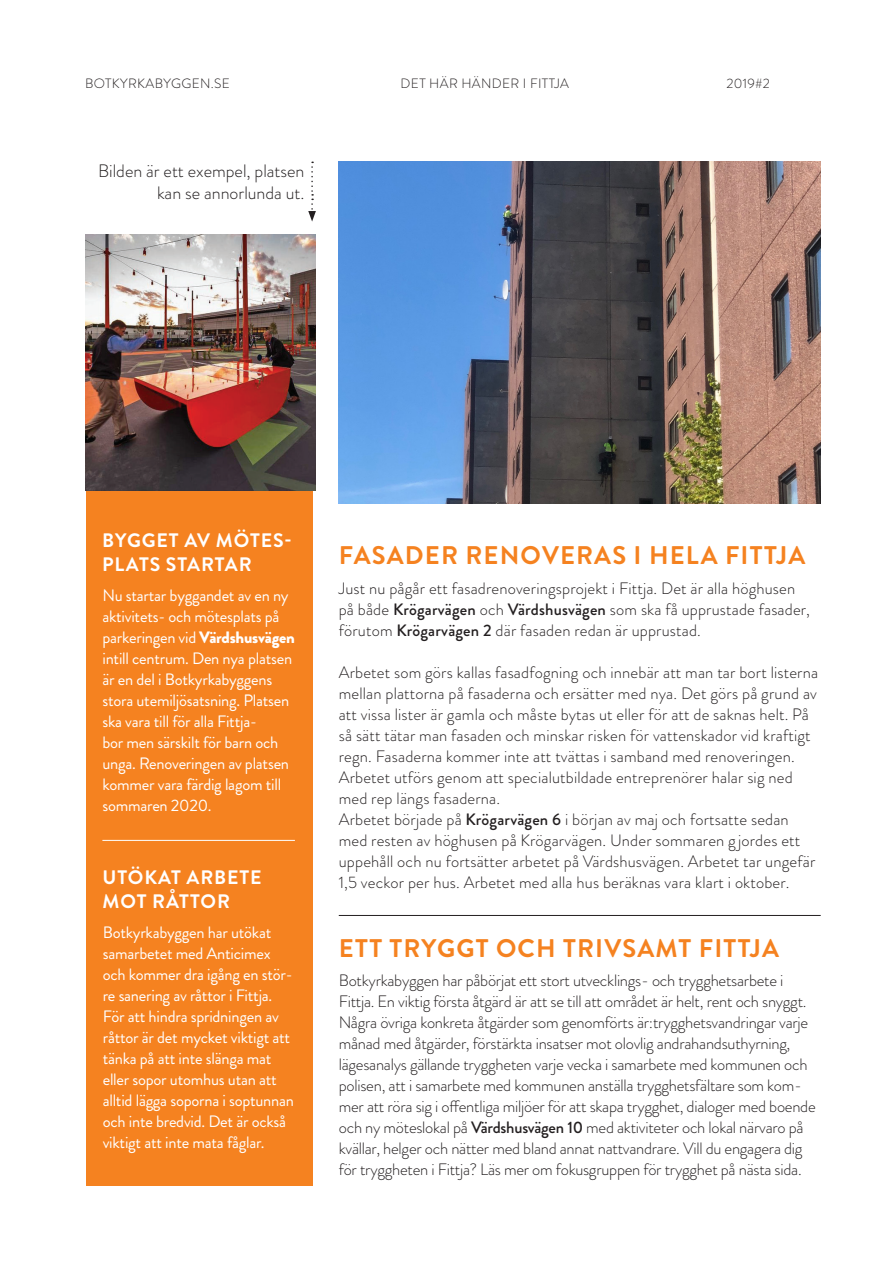
<style>
.page{position:relative;width:893px;height:1263px;background:#fff}
.page>*{position:absolute;margin:0;border:0;box-sizing:border-box;transform-origin:0 0}
.Större_rubrik{font:700 25.5px "Brandon Grotesque";letter-spacing:.045em;color:#f58220}
.Rubrik{font:700 19.5px/24px "Brandon Grotesque";letter-spacing:.045em;color:#fff}
.Brödtext{font:300 18px/21.6px "Brandon Grotesque";color:#231f20;text-align:right}
.Brödtext-2{font:300 16.5px/21px "Brandon Grotesque";letter-spacing:.01em;color:#231f20}
.Brödtext-3{font:300 16.5px/21px "Brandon Grotesque";letter-spacing:-.015em;color:#231f20}
.Brödtext-4{font:16.5px/21px "Brandon Grotesque";letter-spacing:-.015em;color:#fff}
.t1{font:300 13.5px "Brandon Grotesque";letter-spacing:.025em;color:#231f20}
.s1{font-weight:900}
.s2{font-weight:500}
</style>
<div class="page">
<div style="left:86px;top:333px;width:226px;height:853px;background:#f58220"></div>
<hr style="left:102px;top:840px;width:193px;height:1px;background:#fff">
<hr style="left:339px;top:915px;width:482px;height:1px;background:#231f20">
<img style="left:339px;top:162px;width:482px;height:342px">
<img style="left:86px;top:234px;width:229px;height:257px">
<svg style="left:308px;top:162px;width:8px;height:60px"></svg>
<p class="t1" style="left:85px;top:74px;width:146px">BOTKYRKABYGGEN.SE</p>
<p class="t1" style="left:401px;top:74px;width:170px">DET HÄR HÄNDER I FITTJA</p>
<p class="t1" style="left:726px;top:74px;width:45px">2019#2</p>
<p class="Brödtext" style="left:98px;top:160px;width:208px">Bilden är ett exempel, platsen kan se annorlunda ut.</p>
<p class="Rubrik" style="left:102px;top:529px;width:191px">BYGGET AV MÖTES-<br>PLATS STARTAR</p>
<p class="Brödtext-4" style="left:102px;top:585px;width:194px">Nu startar byggandet av en ny aktivitets- och mötesplats på parkeringen vid <span class="s1">Värdshusvägen </span>intill centrum. Den nya platsen är en del i Botkyrkabyggens stora utemiljösatsning. Platsen ska vara till för alla Fittja-<br>bor men särskilt för barn och unga. Renoveringen av platsen kommer vara färdig lagom till sommaren 2020.</p>
<p class="Rubrik" style="left:103px;top:865px;width:161px">UTÖKAT ARBETE<br>MOT RÅTTOR</p>
<p class="Brödtext-4" style="left:103px;top:922px;width:191px">Botkyrkabyggen har utökat samarbetet med Anticimex och kommer dra igång en stör&shy;re sanering av råttor i Fittja.</p>
<p class="Brödtext-4" style="left:103px;top:1006px;width:193px">För att hindra spridningen av råttor är det mycket viktigt att tänka på att inte slänga mat eller sopor utomhus utan att alltid lägga soporna i soptunnan och inte bredvid. Det är också viktigt att inte mata fåglar.</p>
<p class="Större_rubrik" style="left:339px;top:538px;width:468px">FASADER RENOVERAS I HELA FITTJA</p>
<p class="Brödtext-2" style="left:339px;top:578px;width:473px">Just nu pågår ett fasadrenoveringsprojekt i Fittja. Det är alla höghusen på både <span class="s2">Krögarvägen</span> och <span class="s2">Värdshusvägen</span> som ska få upprustade fasader, förutom <span class="s2">Krögarvägen 2</span> där fasaden redan är upprustad.</p>
<p class="Brödtext-2" style="left:339px;top:662px;width:481px">Arbetet som görs kallas fasadfogning och innebär att man tar bort listerna mellan plattorna på fasaderna och ersätter med nya. Det görs på grund av att vissa lister är gamla och måste bytas ut eller för att de saknas helt. På så sätt tätar man fasaden och minskar risken för vattenskador vid kraftigt regn. Fasaderna kommer inte att tvättas i samband med renoveringen.</p>
<p class="Brödtext-2" style="left:339px;top:767px;width:455px">Arbetet utförs genom att specialutbildade entreprenörer halar sig ned med rep längs fasaderna.</p>
<p class="Brödtext-2" style="left:339px;top:809px;width:478px">Arbetet började på <span class="s2">Krögarvägen 6</span> i början av maj och fortsatte sedan med resten av höghusen på Krögarvägen. Under sommaren g jordes ett uppehåll och nu fortsätter arbetet på Värdshusvägen. Arbetet tar ungefär 1,5 veckor per hus. Arbetet med alla hus beräknas vara klart i oktober.</p>
<p class="Större_rubrik" style="left:339px;top:930px;width:442px">ETT TRYGGT OCH TRIVSAMT FITTJA</p>
<p class="Brödtext-3" style="left:339px;top:970px;width:478px">Botkyrkabyggen har påbörjat ett stort utvecklings- och trygghetsarbete i Fittja. En viktig första åtgärd är att se till att området är helt, rent och snyggt.<br>Några övriga konkreta åtgärder som genomförts är:trygghetsvandringar varje månad med åtgärder, förstärkta insatser mot olovlig andrahandsuthyrning, lägesanalys gällande tryggheten varje vecka i samarbete med kommunen och polisen, att i samarbete med kommunen anställa trygghetsfältare som kom&shy;mer att röra sig i offentliga miljöer för att skapa trygghet, dialoger med boende och ny möteslokal på <span class="s2">Värdshusvägen 10</span> med aktiviteter och lokal närvaro på kvällar, helger och nätter med bland annat nattvandrare. Vill du engagera dig för tryggheten i Fittja? Läs mer om fokusgruppen för trygghet på nästa sida.</p>
</div>
